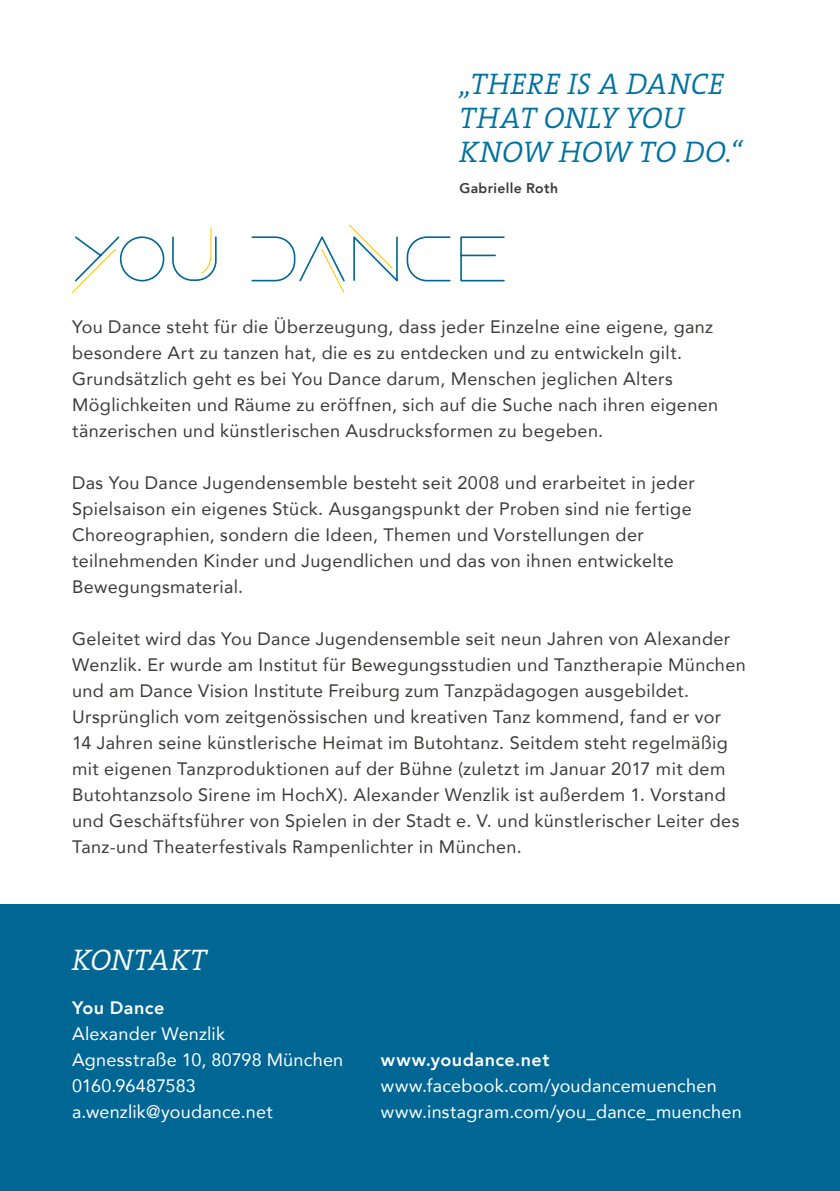
<style>
.page{position:relative;width:840px;height:1191px;background:#fff}
.page>*{position:absolute;margin:0;border:0;box-sizing:border-box;transform-origin:0 0}
.t1{font:italic 300 30px/34px "The Serif B W4";letter-spacing:.01em;color:#00729f}
.t2{font:italic 300 30px "The Serif B W4";letter-spacing:.01em;color:#fff}
.t3{font:18px/26px "Avenir";letter-spacing:.02em;color:#3b3b3a}
.t4{font:18px/26px "Avenir";letter-spacing:.01em;color:#fff}
.t5{font:800 18px "Avenir";letter-spacing:.025em;color:#fff}
.t6{font:800 14px "Avenir";letter-spacing:.025em;color:#3b3b3a}
</style>
<div class="page">
<div style="left:0;top:904px;width:839px;height:287px;background:#006694"></div>
<svg style="left:72px;top:224px;width:433px;height:69px"></svg>
<h1 class="t1" style="left:459px;top:67px;width:284px">„THERE IS A DANCE<br>THAT ONLY YOU<br>KNOW HOW TO DO.“</h1>
<p class="t6" style="left:459px;top:177px;width:100px">Gabrielle Roth</p>
<p class="t3" style="left:72px;top:313px;width:647px">You Dance steht für die Überzeugung, dass jeder Einzelne eine eigene, ganz besondere Art zu tanzen hat, die es zu entdecken und zu entwickeln gilt.<br>Grundsätzlich geht es bei You Dance darum, Menschen jeglichen Alters Möglichkeiten und Räume zu eröffnen, sich auf die Suche nach ihren eigenen tänzerischen und künstlerischen Ausdrucksformen zu begeben.</p>
<p class="t3" style="left:72px;top:469px;width:624px">Das You Dance Jugendensemble besteht seit 2008 und erarbeitet in jeder Spielsaison ein eigenes Stück. Ausgangspunkt der Proben sind nie fertige Choreographien, sondern die Ideen, Themen und Vorstellungen der teilnehmenden Kinder und Jugendlichen und das von ihnen entwickelte Bewegungsmaterial.</p>
<p class="t3" style="left:72px;top:625px;width:674px">Geleitet wird das You Dance Jugendensemble seit neun Jahren von Alexander Wenzlik. Er wurde am Institut für Bewegungsstudien und Tanztherapie München und am Dance Vision Institute Freiburg zum Tanzpädagogen ausgebildet.<br>Ursprünglich vom zeitgenössischen und kreativen Tanz kommend, fand er vor<br>14 Jahren seine künstlerische Heimat im Butohtanz. Seitdem steht regelmäßig mit eigenen Tanzproduktionen auf der Bühne (zuletzt im Januar 2017 mit dem Butohtanzsolo Sirene im HochX). Alexander Wenzlik ist außerdem 1. Vorstand und Geschäftsführer von Spielen in der Stadt e. V. und künstlerischer Leiter des Tanz-und Theaterfestivals Rampenlichter in München.</p>
<h1 class="t2" style="left:72px;top:940px;width:136px">KONTAKT</h1>
<p class="t5" style="left:72px;top:993px;width:94px">You Dance</p>
<p class="t4" style="left:72px;top:1020px;width:272px">Alexander Wenzlik<br>Agnesstraße 10, 80798 München<br>0160.96487583 a.wenzlik@youdance.net</p>
<p class="t5" style="left:381px;top:1045px;width:170px">www.youdance.net</p>
<p class="t4" style="left:381px;top:1072px;width:362px">www.facebook.com/youdancemuenchen www.instagram.com/you_dance_muenchen</p>
</div>
